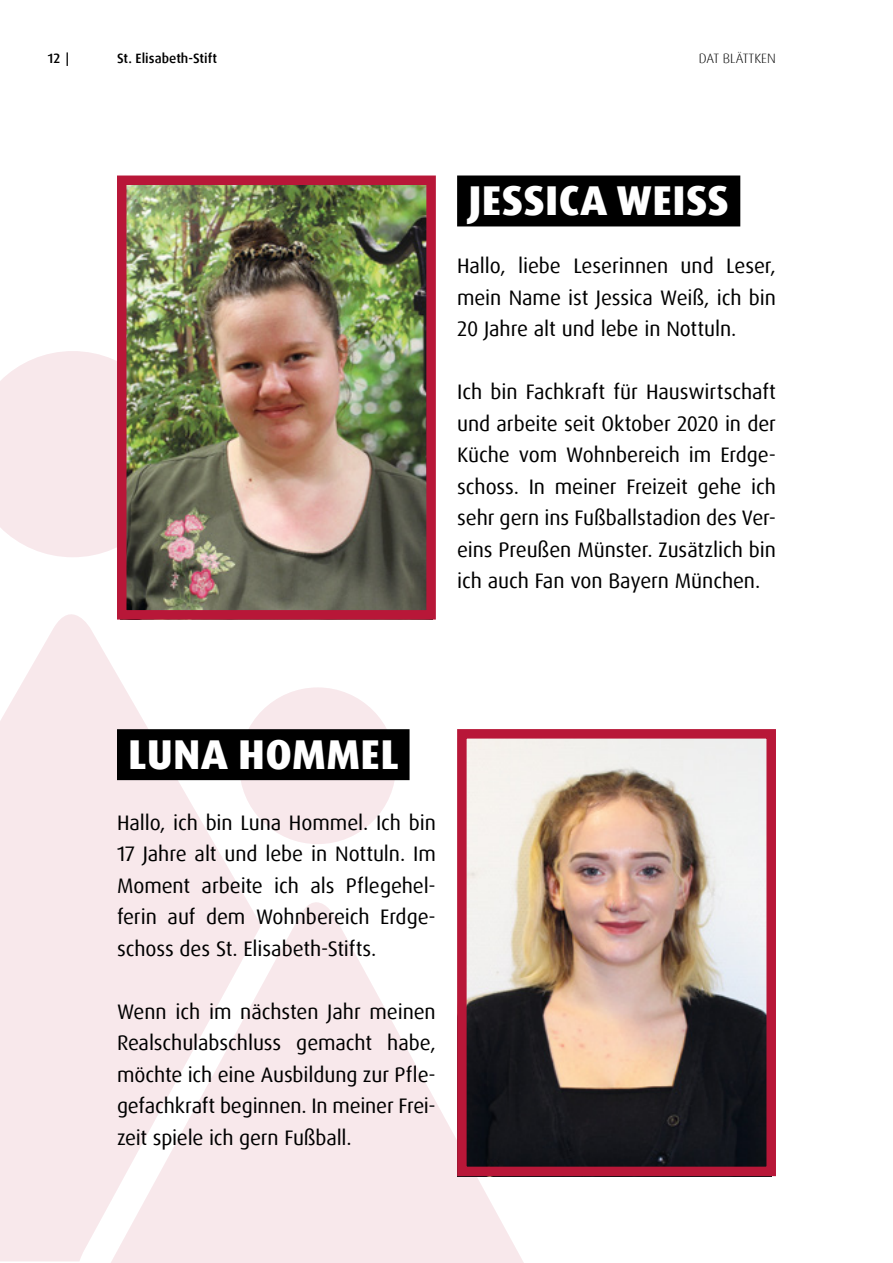
<style>
.page{position:relative;width:893px;height:1263px;background:#fff}
.page>*{position:absolute;margin:0;border:0;box-sizing:border-box;transform-origin:0 0}
.t1{font:800 41.7px "Dax Pro";letter-spacing:.01em;color:#fff}
.t2{font:21px/31.5px "Dax Pro";letter-spacing:-.005em;color:#000;text-align:justify}
.t3{font:500 13.5px "Dax Pro";color:#000}
.t4{font:300 13.5px "Dax Pro";color:#000}
</style>
<div class="page">
<svg style="left:0;top:351px;width:117px;height:206px"></svg>
<svg style="left:0;top:614px;width:261px;height:647px;fill:#f8e8eb"></svg>
<div style="left:239px;top:687px;width:157px;height:157px;background:#f8e8eb;border-radius:50%"></div>
<svg style="left:102px;top:902px;width:430px;height:361px;fill:#f8e8eb"></svg>
<img style="left:127px;top:185px;width:299px;height:424px">
<div style="left:117px;top:175px;width:319px;height:444px;border:9px solid #b81738"></div>
<img style="left:467px;top:739px;width:299px;height:427px">
<div style="left:457px;top:729px;width:319px;height:447px;border:9px solid #b81738"></div>
<div style="left:457px;top:175px;width:283px;height:51px;background:#000"></div>
<div style="left:117px;top:729px;width:293px;height:51px;background:#000"></div>
<p class="t3" style="left:48px;top:50px;width:23px">12 |</p>
<p class="t4" style="left:699px;top:50px;width:79px">DAT BLÄTTKEN</p>
<p class="t3" style="left:117px;top:50px;width:102px">St. Elisabeth-Stift</p>
<h1 class="t1" style="left:468px;top:174px;width:262px">JESSICA WEISS</h1>
<p class="t2" style="left:457px;top:250px;width:320px">Hallo, liebe Leserinnen und Leser, mein Name ist Jessica Weiß, ich bin 20 Jahre alt und lebe in Nottuln.</p>
<p class="t2" style="left:457px;top:376px;width:320px">Ich bin Fachkraft für Hauswirtschaft und arbeite seit Oktober 2020 in der Küche vom Wohnbereich im Erdge&shy;schoss. In meiner Freizeit gehe ich sehr gern ins Fußballstadion des Ver&shy;eins Preußen Münster. Zusätzlich bin ich auch Fan von Bayern München.</p>
<h1 class="t1" style="left:128px;top:727px;width:272px">LUNA HOMMEL</h1>
<p class="t2" style="left:117px;top:807px;width:320px">Hallo, ich bin Luna Hommel. Ich bin 17 Jahre alt und lebe in Nottuln. Im Moment arbeite ich als Pflegehel&shy;ferin auf dem Wohnbereich Erdge&shy;schoss des St. Elisabeth-Stifts.</p>
<p class="t2" style="left:117px;top:996px;width:320px">Wenn ich im nächsten Jahr meinen Realschulabschluss gemacht habe, möchte ich eine Ausbildung zur Pfle&shy;gefachkraft beginnen. In meiner Frei&shy;zeit spiele ich gern Fußball.</p>
</div>
